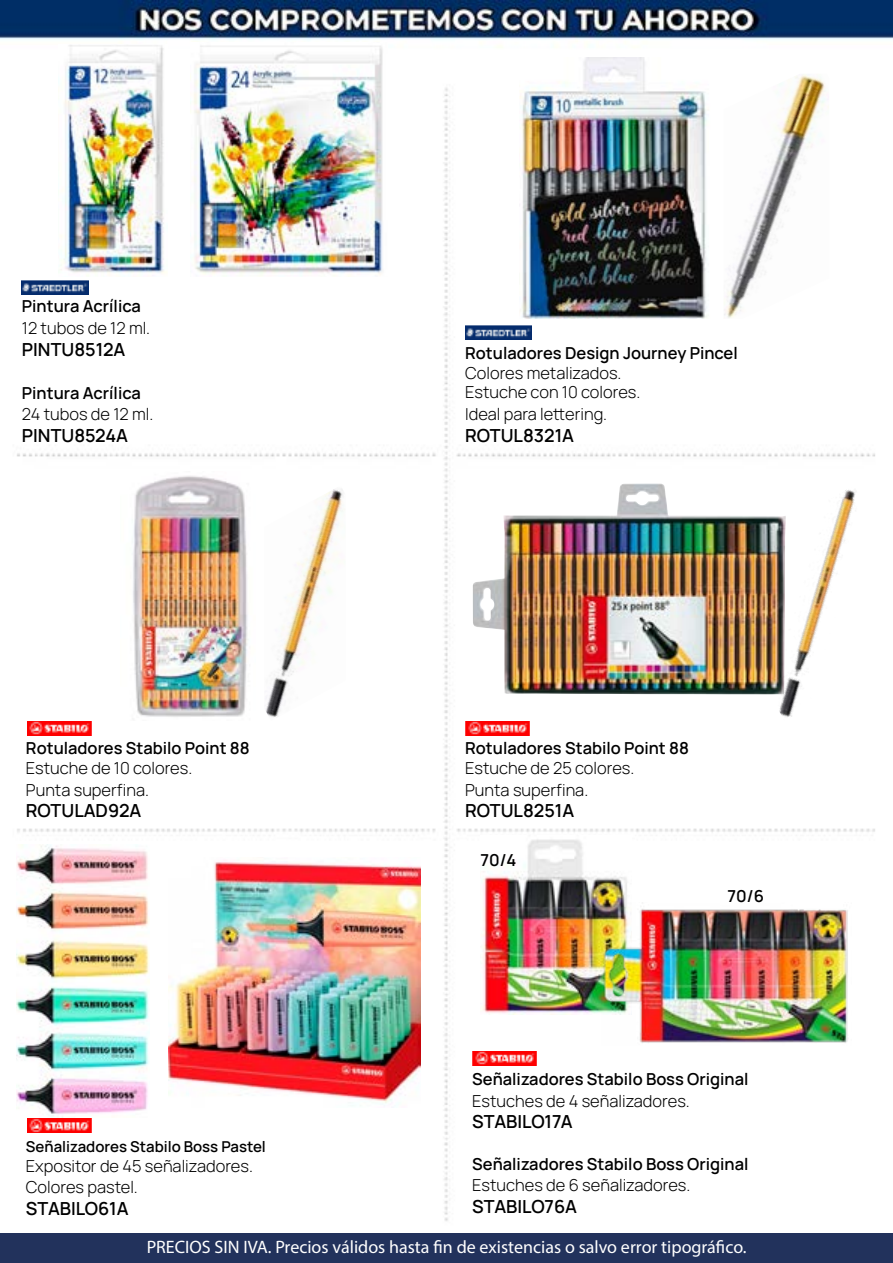
<style>
.page{position:relative;width:893px;height:1263px;background:#fff}
.page>*{position:absolute;margin:0;border:0;box-sizing:border-box;transform-origin:0 0}
.t1{font:200 18px "Manrope";color:#000}
.t2{font:18px "Myriad Pro";color:#fff}
.t3{font:200 16.5px/21.6px "Manrope";color:#000}
.t4{font:200 15px "Manrope";color:#000}
</style>
<div class="page">
<img style="left:0;top:0;width:893px;height:1221px">
<img style="left:120px;top:471px;width:136px;height:250px">
<img style="left:168px;top:857px;width:253px;height:250px">
<img style="left:17px;top:844px;width:133px;height:273px">
<img style="left:473px;top:484px;width:313px;height:210px">
<img style="left:264px;top:487px;width:81px;height:233px">
<img style="left:778px;top:487px;width:81px;height:233px">
<div style="left:0;top:1233px;width:893px;height:30px;background:#22325c"></div>
<img style="left:58px;top:45px;width:110px;height:231px">
<img style="left:480px;top:835px;width:151px;height:179px">
<img style="left:602px;top:903px;width:249px;height:142px">
<img style="left:190px;top:43px;width:197px;height:233px">
<img style="left:519px;top:57px;width:191px;height:262px">
<img style="left:724px;top:74px;width:105px;height:245px">
<img style="left:465px;top:721px;width:65px;height:14px">
<img style="left:27px;top:721px;width:64px;height:14px">
<img style="left:27px;top:1118px;width:64px;height:14px">
<img style="left:472px;top:1051px;width:65px;height:14px">
<img style="left:465px;top:325px;width:66px;height:15px">
<img style="left:22px;top:281px;width:66px;height:14px">
<p class="t3" style="left:22px;top:295px;width:130px">Pintura Acrílica<br>12 tubos de 12 ml.</p>
<p class="t1" style="left:22px;top:336px;width:105px">PINTU8512A</p>
<p class="t3" style="left:22px;top:381px;width:133px">Pintura Acrílica<br>24 tubos de 12 ml.</p>
<p class="t1" style="left:22px;top:423px;width:108px">PINTU8524A</p>
<p class="t3" style="left:26px;top:738px;width:225px;line-height:19.8px">Rotuladores Stabilo Point 88<br>Estuche de 10 colores.</p>
<p class="t3" style="left:26px;top:778px;width:125px">Punta superfina.</p>
<p class="t1" style="left:26px;top:798px;width:117px">ROTULAD92A</p>
<p class="t4" style="left:26px;top:1136px;width:241px">Señalizadores Stabilo Boss Pastel</p>
<p class="t3" style="left:26px;top:1154px;width:229px">Expositor de 45 señalizadores.<br>Colores pastel.</p>
<p class="t1" style="left:26px;top:1195px;width:104px">STABILO61A</p>
<p class="t3" style="left:465px;top:342px;width:274px;line-height:19.8px">Rotuladores Design Journey Pincel<br>Colores metalizados.<br>Estuche con 10 colores.</p>
<p class="t3" style="left:465px;top:402px;width:143px">Ideal para lettering.</p>
<p class="t1" style="left:465px;top:422px;width:110px">ROTUL8321A</p>
<p class="t3" style="left:465px;top:738px;width:225px;line-height:19.8px">Rotuladores Stabilo Point 88<br>Estuche de 25 colores.</p>
<p class="t3" style="left:465px;top:778px;width:125px">Punta superfina.</p>
<p class="t1" style="left:465px;top:798px;width:111px">ROTUL8251A</p>
<p class="t3" style="left:480px;top:849px;width:38px">70/4</p>
<p class="t3" style="left:728px;top:884px;width:38px">70/6</p>
<p class="t3" style="left:472px;top:1067px;width:278px">Señalizadores Stabilo Boss Original<br>Estuches de 4 señalizadores.</p>
<p class="t1" style="left:472px;top:1109px;width:102px">STABILO17A</p>
<p class="t3" style="left:472px;top:1152px;width:278px">Señalizadores Stabilo Boss Original<br>Estuches de 6 señalizadores.</p>
<p class="t1" style="left:472px;top:1193px;width:106px">STABILO76A</p>
<p class="t2" style="left:147px;top:1236px;width:601px">PRECIOS SIN IVA. Precios válidos hasta fin de existencias o salvo error tipográfico.</p>
</div>
